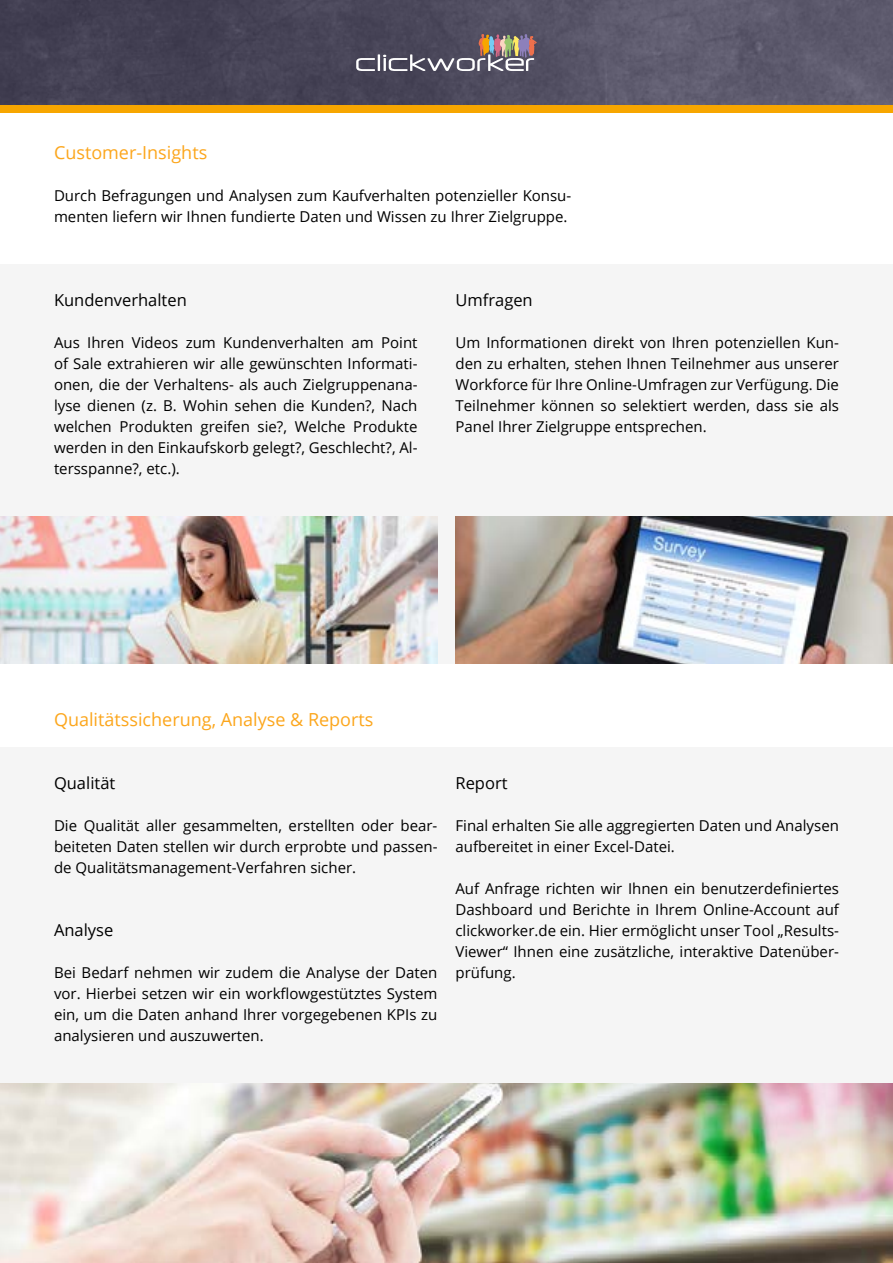
<style>
.page{position:relative;width:893px;height:1263px;background:#fff}
.page>*{position:absolute;margin:0;border:0;box-sizing:border-box;transform-origin:0 0}
.t1{font:18px "Open Sans";color:#fca61c}
.t2{font:16.5px "Open Sans";color:#000}
.t3{font:15px/21px "Open Sans";color:#000;text-align:justify}
</style>
<div class="page">
<img style="left:0;top:0;width:893px;height:105px">
<svg style="left:356px;top:34px;width:181px;height:37px;background:#716a74"></svg>
<div style="left:0;top:105px;width:893px;height:7px;background:#f7a600"></div>
<div style="left:0;top:264px;width:893px;height:399px;background:#f5f5f5"></div>
<div style="left:0;top:747px;width:893px;height:516px;background:#f5f5f5"></div>
<img style="left:0;top:516px;width:437px;height:147px">
<img style="left:455px;top:516px;width:438px;height:147px">
<img style="left:0;top:1083px;width:893px;height:180px">
<p class="t1" style="left:54px;top:140px;width:155px">Customer-Insights</p>
<p class="t3" style="left:54px;top:185px;width:519px">Durch Befragungen und Analysen zum Kaufverhalten potenzieller Konsu&shy;menten liefern wir Ihnen fundierte Daten und Wissen zu Ihrer Zielgruppe.</p>
<p class="t2" style="left:54px;top:289px;width:134px">Kundenverhalten</p>
<p class="t3" style="left:54px;top:332px;width:365px">Aus Ihren Videos zum Kundenverhalten am Point of Sale extrahieren wir alle gewünschten Informati&shy;onen, die der Verhaltens- als auch Zielgruppenana&shy;lyse dienen (z. B. Wohin sehen die Kunden?, Nach welchen Produkten greifen sie?, Welche Produkte werden in den Einkaufskorb gelegt?, Geschlecht?, Al&shy;tersspanne?, etc.).</p>
<p class="t2" style="left:455px;top:289px;width:79px">Umfragen</p>
<p class="t3" style="left:455px;top:332px;width:385px">Um Informationen direkt von Ihren potenziellen Kun&shy;den zu erhalten, stehen Ihnen Teilnehmer aus unserer Workforce für Ihre Online-Umfragen zur Verfügung. Die Teilnehmer können so selektiert werden, dass sie als Panel Ihrer Zielgruppe entsprechen.</p>
<p class="t1" style="left:54px;top:707px;width:321px">Qualitätssicherung, Analyse &amp; Reports</p>
<p class="t2" style="left:54px;top:772px;width:63px">Qualität</p>
<p class="t3" style="left:54px;top:815px;width:385px">Die Qualität aller gesammelten, erstellten oder bear&shy;beiteten Daten stellen wir durch erprobte und passen&shy;de Qualitätsmanagement-Verfahren sicher.</p>
<p class="t2" style="left:54px;top:919px;width:61px">Analyse</p>
<p class="t3" style="left:54px;top:962px;width:385px">Bei Bedarf nehmen wir zudem die Analyse der Daten vor. Hierbei setzen wir ein workflowgestütztes System ein, um die Daten anhand Ihrer vorgegebenen KPIs zu analysieren und auszuwerten.</p>
<p class="t2" style="left:455px;top:772px;width:54px">Report</p>
<p class="t3" style="left:455px;top:815px;width:385px">Final erhalten Sie alle aggregierten Daten und Analysen aufbereitet in einer Excel-Datei.</p>
<p class="t3" style="left:455px;top:878px;width:385px">Auf Anfrage richten wir Ihnen ein benutzerdefiniertes Dashboard und Berichte in Ihrem Online-Account auf clickworker.de ein. Hier ermöglicht unser Tool „Results-Viewer“ Ihnen eine zusätzliche, interaktive Datenüber&shy;prüfung.</p>
</div>
